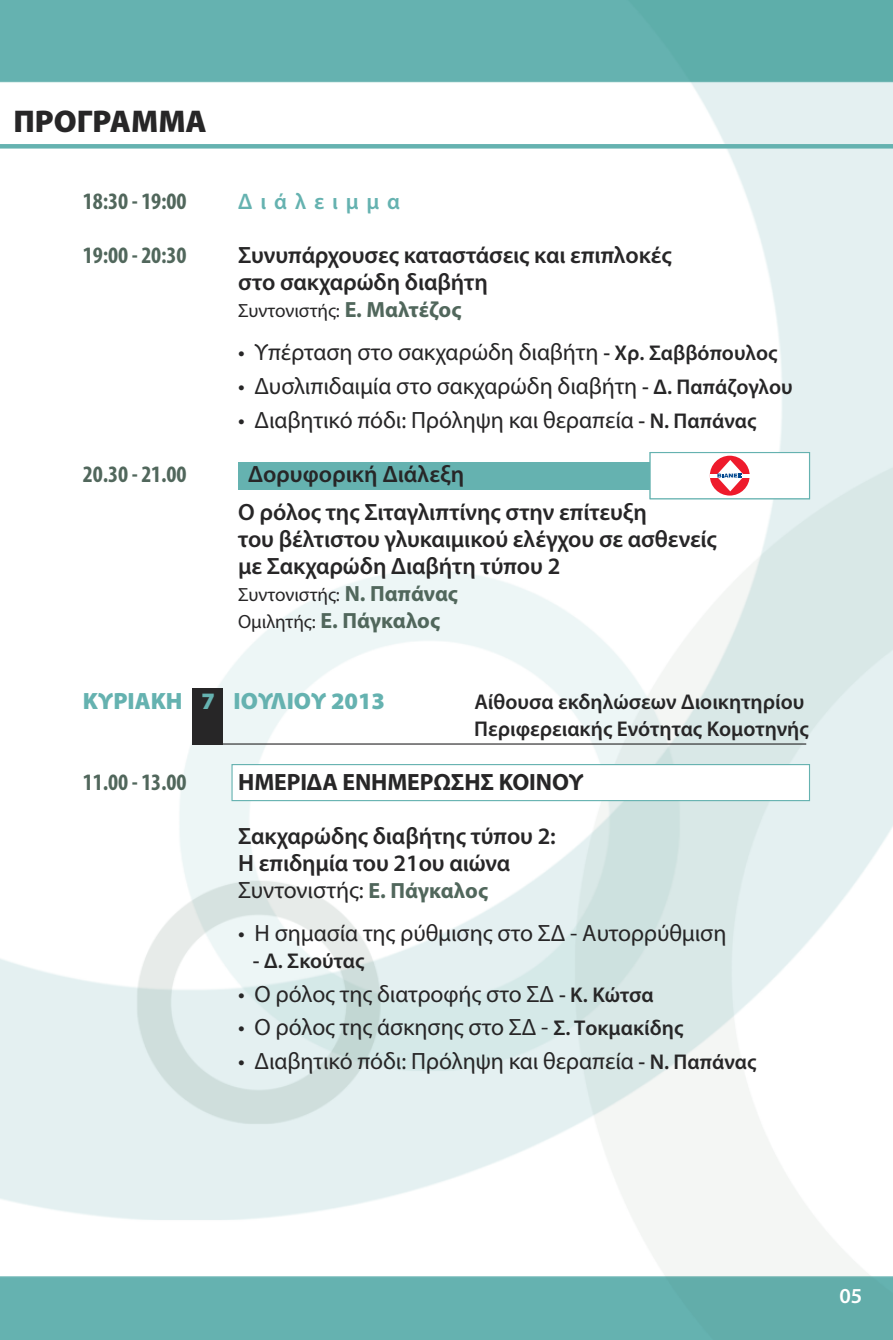
<style>
.page{position:relative;width:893px;height:1340px;background:#fff}
.page>*{position:absolute;margin:0;border:0;box-sizing:border-box;transform-origin:0 0}
.t1{font:900 31.5px "Myriad Pro";color:#272627}
.t2{font:23.62px "Myriad Pro";letter-spacing:-.005em;color:#272627}
.t3{font:600 23.62px/27px "Myriad Pro";letter-spacing:-.005em;color:#272627}
.t4{font:700 condensed 23.62px "Myriad Pro";letter-spacing:-.005em;color:#51675c}
.t5{font:700 23.62px "Myriad Pro";letter-spacing:-.005em;color:#272627}
.t6{font:900 23.62px "Myriad Pro";color:#65b2b0}
.t7{font:600 22.5px "Myriad Pro";letter-spacing:.35em;color:#65b2b0}
.t8{font:700 22.05px "Myriad Pro";color:#51675c}
.t9{font:600 21.38px/27px "Myriad Pro";color:#272627}
.t10{font:600 21.38px "Myriad Pro";color:#fff}
.t11{font:19.12px "Myriad Pro";letter-spacing:-.005em;color:#272627}
.s1{font-weight:700;font-size:22.05px;color:#51675c}
.s2{font-weight:600;font-size:21.38px}
.s3{font-weight:400;font-size:19.12px;color:#272627}
.s4{font-weight:400}
</style>
<div class="page">
<img style="left:0;top:0;width:893px;height:1339px">
<hr style="left:0;top:144px;width:893px;height:4px;background:#65b2b0">
<hr style="left:194px;top:743px;width:612px;height:1px;background:#272627">
<div style="left:192px;top:687px;width:30px;height:57px;background:#272627"></div>
<div style="left:233px;top:765px;width:576px;height:35px;background:#fff"></div>
<div style="left:231px;top:764px;width:579px;height:37px;border:1px solid #65b2b0"></div>
<div style="left:238px;top:462px;width:502px;height:27px;background:#65b2b0"></div>
<div style="left:651px;top:453px;width:158px;height:45px;background:#fff"></div>
<svg style="left:710px;top:455px;width:40px;height:40px"></svg>
<svg style="left:710px;top:473px;width:40px;height:4px"></svg>
<svg style="left:716px;top:460px;width:28px;height:31px"></svg>
<div style="left:650px;top:452px;width:160px;height:47px;border:1px solid #65b2b0"></div>
<h1 class="t1" style="left:13px;top:109px;width:195px">ΠΡΟΓΡΑΜΜΑ</h1>
<p class="t4" style="left:83px;top:193px;width:105px">18:30 - 19:00</p>
<p class="t7" style="left:238px;top:193px;width:163px">Διάλειμμα</p>
<p class="t4" style="left:83px;top:247px;width:105px">19:00 - 20:30</p>
<p class="t3" style="left:238px;top:243px;width:435px">Συνυπάρχουσες καταστάσεις και επιπλοκές στο σακχαρώδη διαβήτη</p>
<p class="t11" style="left:238px;top:303px;width:225px">Συντονιστής: <span class="s1">Ε. Μαλτέζος</span></p>
<p class="t2" style="left:238px;top:343px;width:541px">• Υπέρταση στο σακχαρώδη διαβήτη <span class="s2">- Χρ. Σαββόπουλος</span></p>
<p class="t2" style="left:238px;top:377px;width:556px">• Δυσλιπιδαιμία στο σακχαρώδη διαβήτη <span class="s2">- Δ. Παπάζογλου</span></p>
<p class="t2" style="left:238px;top:411px;width:520px">• Διαβητικό πόδι: Πρόληψη και θεραπεία <span class="s2">- Ν. Παπάνας</span></p>
<p class="t4" style="left:83px;top:465px;width:105px">20.30 - 21.00</p>
<p class="t3" style="left:238px;top:456px;width:410px;line-height:38.2px;text-indent:10px">Δορυφορική Διάλεξη<br>Ο ρόλος της Σιταγλιπτίνης στην επίτευξη</p>
<p class="t3" style="left:238px;top:527px;width:480px">του βέλτιστου γλυκαιμικού ελέγχου σε ασθενείς με Σακχαρώδη Διαβήτη τύπου 2</p>
<p class="t11" style="left:238px;top:587px;width:221px">Συντονιστής: <span class="s1">Ν. Παπάνας</span></p>
<p class="t8" style="left:238px;top:612px;width:203px"><span class="s3">Ομιλητής:</span> Ε. Πάγκαλος</p>
<p class="t6" style="left:83px;top:692px;width:304px">ΚΥΡΙΑΚΗ 7 IΟΥΛΙΟΥ 2013</p>
<p class="t9" style="left:474px;top:690px;width:336px">Αίθουσα εκδηλώσεων Διοικητηρίου<br>Περιφερειακής Ενότητας Κομοτηνής</p>
<p class="t4" style="left:83px;top:773px;width:105px">11.00 - 13.00</p>
<p class="t5" style="left:238px;top:773px;width:347px">ΗΜΕΡΙΔΑ ΕΝΗΜΕΡΩΣΗΣ ΚΟΙΝΟΥ</p>
<p class="t3" style="left:238px;top:824px;width:319px">Σακχαρώδης διαβήτης τύπου 2:<br>H επιδημία του 21ου αιώνα<br><span class="s4">Συντονιστής:</span> <span class="s1">Ε. Πάγκαλος</span></p>
<p class="t2" style="left:238px;top:924px;width:490px">• Η σημασία της ρύθμισης στο ΣΔ - Αυτορρύθμιση</p>
<p class="t9" style="left:253px;top:948px;width:113px">- Δ. Σκούτας</p>
<p class="t2" style="left:238px;top:984px;width:417px">• Ο ρόλος της διατροφής στο ΣΔ <span class="s2">- Κ. Κώτσα</span></p>
<p class="t2" style="left:238px;top:1018px;width:447px">• Ο ρόλος της άσκησης στο ΣΔ - <span class="s2">Σ. Τοκμακίδης</span></p>
<p class="t2" style="left:238px;top:1052px;width:520px">• Διαβητικό πόδι: Πρόληψη και θεραπεία <span class="s2">- Ν. Παπάνας</span></p>
<p class="t10" style="left:839px;top:1287px;width:24px">05</p>
</div>
